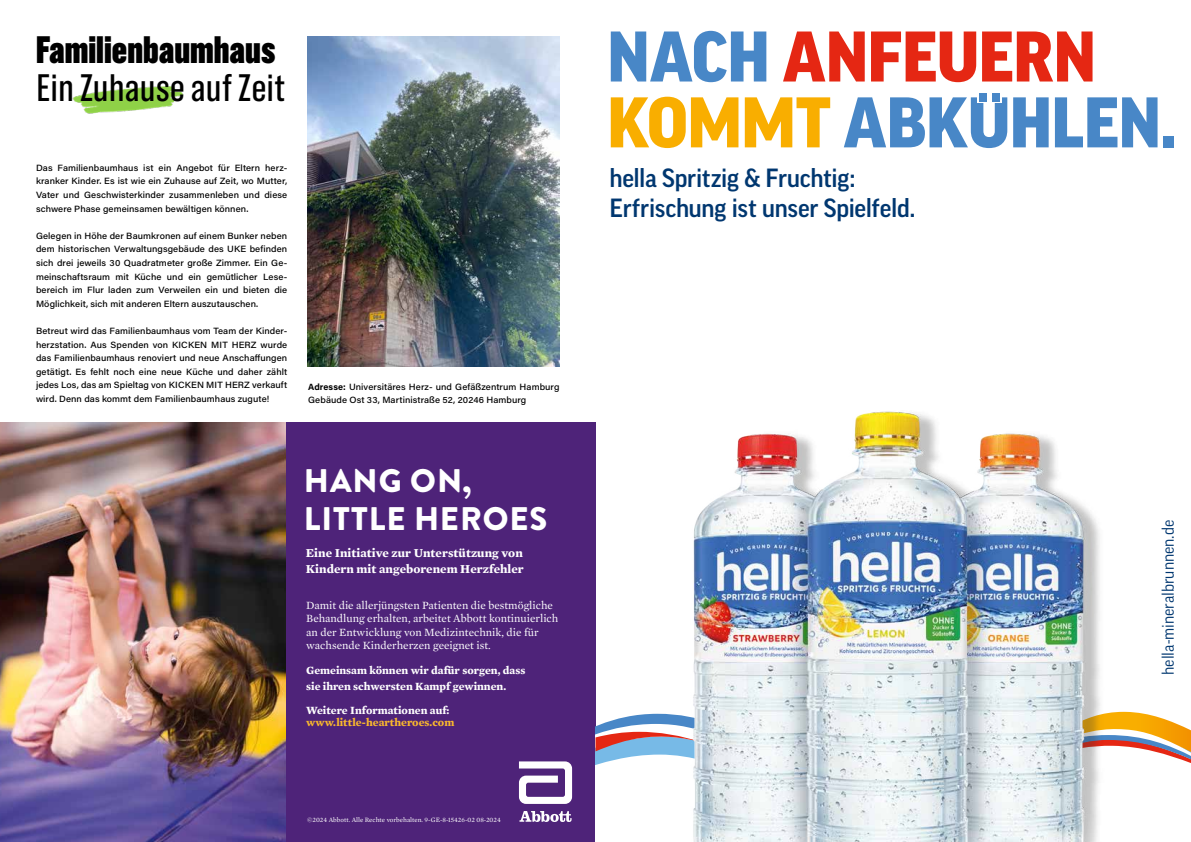
<style>
.page{position:relative;width:1191px;height:842px;background:#fff}
.page>*{position:absolute;margin:0;border:0;box-sizing:border-box;transform-origin:0 0}
.t1{font:900 69px/65.9px "Weekend";letter-spacing:-.015em;color:#4887c7}
.t2{font:38.2px "Grotzec Cond";color:#000}
.t3{font:900 38.2px "Grotzec Cond";color:#000}
.t4{font:900 32.7px/38.3px "Brandon Grotesque";letter-spacing:.03em;color:#fff}
.t5{font:500 25.4px/29.5px "Weekend";letter-spacing:-.01em;color:#003770}
.t6{font:16.1px "Weekend";color:#003770}
.t7{font:700 12.4px/15.8px "Mercury Text G1";letter-spacing:.005em;color:#fff}
.t8{font:11.3px/13.5px "Mercury Text G1";color:#fff}
.t9{font:700 11.3px/15.8px "Mercury Text G1";color:#fff}
.t10{font:700 11.3px "Mercury Text G1";color:#fab82d}
.t11{font:9px/13.6px "Acumin Variable Concept";letter-spacing:.01em;color:#000;text-align:justify}
.t12{font:6.8px "Mercury Text G1";color:#fff}
.s1{color:#e52713}
.s2{color:#f9ae00}
</style>
<div class="page">
<img style="left:0;top:36px;width:596px;height:402px">
<div style="left:0;top:423px;width:595px;height:419px;background:#4e2379"></div>
<img style="left:0;top:423px;width:285px;height:419px">
<svg style="left:519px;top:761px;width:53px;height:43px"></svg>
<svg style="left:519px;top:811px;width:52px;height:11px"></svg>
<svg style="left:595px;top:714px;width:16px;height:51px"></svg>
<svg style="left:1173px;top:722px;width:18px;height:41px"></svg>
<img style="left:611px;top:411px;width:562px;height:431px">
<div style="left:979px;top:93px;width:8px;height:8px;background:#4887c7"></div>
<svg style="left:992px;top:93px;width:8px;height:9px"></svg>
<div style="left:991px;top:93px;width:8px;height:8px;background:#4887c7"></div>
<h2 class="t3" style="left:36px;top:27px;width:241px">Familienbaumhaus</h2>
<h2 class="t2" style="left:36px;top:66px;width:251px">Ein Zuhause auf Zeit</h2>
<p class="t11" style="left:36px;top:161px;width:253px">Das Familienbaumhaus ist ein Angebot für Eltern herz&shy;kranker Kinder. Es ist wie ein Zuhause auf Zeit, wo Mutter, Vater und Geschwisterkinder zusammenleben und diese schwere Phase gemeinsamen bewältigen können.</p>
<p class="t11" style="left:36px;top:229px;width:253px">Gelegen in Höhe der Baumkronen auf einem Bunker neben dem historischen Verwaltungsgebäude des UKE befinden sich drei jeweils 30 Quadratmeter große Zimmer. Ein Ge&shy;meinschaftsraum mit Küche und ein gemütlicher Lese&shy;bereich im Flur laden zum Verweilen ein und bieten die Möglichkeit, sich mit anderen Eltern auszutauschen.</p>
<p class="t11" style="left:36px;top:324px;width:253px">Betreut wird das Familienbaumhaus vom Team der Kinder&shy;herzstation. Aus Spenden von KICKEN MIT HERZ wurde das Familienbaumhaus renoviert und neue Anschaffungen getätigt. Es fehlt noch eine neue Küche und daher zählt jedes Los, das am Spieltag von KICKEN MIT HERZ verkauft wird. Denn das kommt dem Familienbaumhaus zugute!</p>
<p class="t11" style="left:308px;top:379px;width:253px">Adresse: Universitäres Herz- und Gefäßzentrum Hamburg<br>Gebäude Ost 33, Martinistraße 52, 20246 Hamburg</p>
<h3 class="t4" style="left:304px;top:462px;width:245px">HANG ON,<br>LITTLE HEROES</h3>
<h3 class="t7" style="left:306px;top:545px;width:219px">Eine Initiative zur Unterstützung von<br>Kindern mit angeborenem Herzfehler</h3>
<p class="t8" style="left:306px;top:598px;width:254px">Damit die allerjüngsten Patienten die bestmögliche Behandlung erhalten, arbeitet Abbott kontinuierlich an der Entwicklung von Medizintechnik, die für wachsende Kinderherzen geeignet ist.</p>
<p class="t9" style="left:306px;top:662px;width:221px">Gemeinsam können wir dafür sorgen, dass sie ihren schwersten Kampf gewinnen.</p>
<p class="t9" style="left:306px;top:702px;width:145px">Weitere Informationen auf:</p>
<p class="t10" style="left:306px;top:714px;width:150px">www.little-heartheroes.com</p>
<p class="t12" style="left:307px;top:815px;width:195px">©2024 Abbott. Alle Rechte vorbehalten. 9-GE-8-15426-02 08-2024</p>
<h1 class="t1" style="left:607px;top:24px;width:570px">NACH <span class="s1">ANFEUERN<br></span><span class="s2">KOMMT</span> ABKUHLEN.</h1>
<h3 class="t5" style="left:609px;top:163px;width:307px">hella Spritzig &amp; Fruchtig:<br>Erfrischung ist unser Spielfeld.</h3>
<h3 class="t6" style="left:1158px;top:675px;width:157px;rotate:-90deg">hella-mineralbrunnen.de</h3>
</div>
